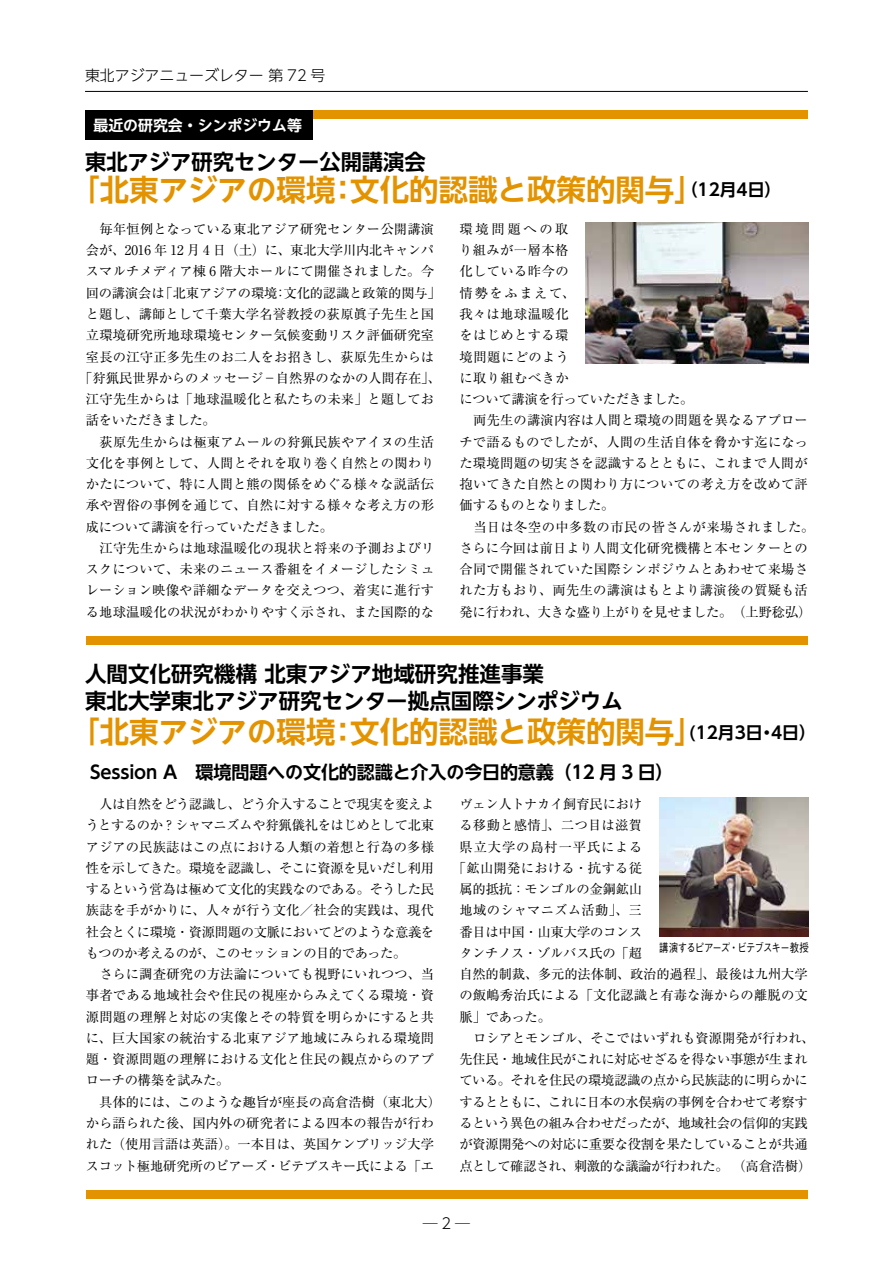
<style>
.page{position:relative;width:893px;height:1263px;background:#fff}
.page>*{position:absolute;margin:0;border:0;box-sizing:border-box;transform-origin:0 0}
.t1{font:700 29.7px "UD Shin Go NT Pro De";color:#e39300}
.t2{font:700 21.45px/26.5px "UD Shin Go NT Pro De";color:#000}
.t3{font:700 18px "UD Shin Go NT Pro De";letter-spacing:-.01em;color:#000}
.t4{font:300 14.85px "UD Shin Go NT Pro";color:#000}
.t5{font:700 14.85px "UD Shin Go NT Pro De";color:#fff}
.t6{font:13.35px/21.3px "Ryumin Pro";color:#000}
.t7{font:13.35px "Ryumin Pro";letter-spacing:-.03em;color:#000}
.t8{font:13.35px "Ryumin Pro";letter-spacing:-.025em;color:#000}
.t9{font:13.35px "Ryumin Pro";letter-spacing:-.02em;color:#000}
.t10{font:13.35px "Ryumin Pro";letter-spacing:.02em;color:#000}
.t11{font:13.35px "Ryumin Pro";letter-spacing:-.035em;color:#000}
.t12{font:13.35px "Ryumin Pro";letter-spacing:.025em;color:#000}
.t13{font:13.35px "Ryumin Pro";letter-spacing:.065em;color:#000}
.t14{font:500 11.7px "Gothic BBB Pro";letter-spacing:-.08em;color:#000;scale:.8 1}
</style>
<div class="page">
<hr style="left:85px;top:91px;width:723px;height:1px;background:#000">
<div style="left:86px;top:1191px;width:722px;height:8px;background:#e39300"></div>
<div style="left:86px;top:111px;width:722px;height:8px;background:#e39300"></div>
<div style="left:86px;top:636px;width:722px;height:8px;background:#e39300"></div>
<div style="left:85px;top:111px;width:228px;height:29px;background:#000"></div>
<img style="left:586px;top:222px;width:222px;height:141px">
<img style="left:659px;top:797px;width:149px;height:140px">
<p class="t4" style="left:85px;top:63px;width:242px">東北アジアニューズレター 第 72 号</p>
<p class="t5" style="left:94px;top:113px;width:210px">最近の研究会・シンポジウム等</p>
<h2 class="t2" style="left:85px;top:148px;width:342px">東北アジア研究センター公開講演会</h2>
<h1 class="t1" style="left:70px;top:165px;width:713px">「北東アジアの環境：文化的認識と政策的関与」<sup>（12月4日）</sup></h1>
<p class="t6" style="left:86px;top:217px;width:350px">　毎年恒例となっている東北アジア研究センター公開講演</p>
<p class="t6" style="left:86px;top:239px;width:350px">会が、2016 年 12 月 4 日（土）に、東北大学川内北キャンパ</p>
<p class="t6" style="left:86px;top:260px;width:350px">スマルチメディア棟 6 階大ホールにて開催されました。今</p>
<p class="t6" style="left:86px;top:281px;width:357px">回の講演会は「北東アジアの環境：文化的認識と政策的関与」</p>
<p class="t6" style="left:86px;top:302px;width:350px">と題し、講師として千葉大学名誉教授の荻原眞子先生と国</p>
<p class="t6" style="left:86px;top:324px;width:350px">立環境研究所地球環境センター気候変動リスク評価研究室</p>
<p class="t6" style="left:86px;top:345px;width:350px">室長の江守正多先生のお二人をお招きし、荻原先生からは</p>
<p class="t6" style="left:79px;top:366px;width:363px">「狩猟民世界からのメッセージ－自然界のなかの人間存在」、</p>
<p class="t6" style="left:86px;top:387px;width:350px">江守先生からは「地球温暖化と私たちの未来」と題してお</p>
<p class="t8" style="left:86px;top:410px;width:131px">話をいただきました。</p>
<p class="t6" style="left:86px;top:430px;width:350px">　荻原先生からは極東アムールの狩猟民族やアイヌの生活</p>
<p class="t6" style="left:86px;top:451px;width:350px">文化を事例として、人間とそれを取り巻く自然との関わり</p>
<p class="t6" style="left:86px;top:472px;width:350px">かたについて、特に人間と熊の関係をめぐる様々な説話伝</p>
<p class="t6" style="left:86px;top:494px;width:350px">承や習俗の事例を通じて、自然に対する様々な考え方の形</p>
<p class="t9" style="left:86px;top:516px;width:249px">成について講演を行っていただきました。</p>
<p class="t6" style="left:86px;top:536px;width:350px">　江守先生からは地球温暖化の現状と将来の予測およびリ</p>
<p class="t6" style="left:86px;top:558px;width:350px">スクについて、未来のニュース番組をイメージしたシミュ</p>
<p class="t6" style="left:86px;top:579px;width:350px">レーション映像や詳細なデータを交えつつ、着実に進行す</p>
<p class="t6" style="left:86px;top:600px;width:350px">る地球温暖化の状況がわかりやすく示され、また国際的な</p>
<p class="t6" style="left:459px;top:217px;width:357px">環境問題への取<br>り組みが一層本格<br>化している昨今の<br>情勢をふまえて、<br>我々は地球温暖化<br>をはじめとする環<br>境問題にどのよう<br>に取り組むべきか<br>について講演を行っていただきました。<br>　両先生の講演内容は人間と環境の問題を異なるアプローチで語るものでしたが、人間の生活自体を脅かす迄になった環境問題の切実さを認識するとともに、これまで人間が抱いてきた自然との関わり方についての考え方を改めて評価するものとなりました。<br>　当日は冬空の中多数の市民の皆さんが来場されました。さらに今回は前日より人間文化研究機構と本センターとの合同で開催されていた国際シンポジウムとあわせて来場された方もおり、両先生の講演はもとより講演後の質疑も活発に行われ、大きな盛り上がりを見せました。 （上野稔弘）</p>
<h2 class="t2" style="left:85px;top:660px;width:539px">人間文化研究機構 北東アジア地域研究推進事業<br>東北大学東北アジア研究センター拠点国際シンポジウム</h2>
<h1 class="t1" style="left:70px;top:708px;width:747px">「北東アジアの環境：文化的認識と政策的関与」<sup>(12月3日・4日）</sup></h1>
<h3 class="t3" style="left:90px;top:758px;width:585px">Session A　環境問題への文化的認識と介入の今日的意義（12 月 3 日）</h3>
<p class="t6" style="left:86px;top:792px;width:357px">　人は自然をどう認識し、どう介入することで現実を変えようとするのか？シャマニズムや狩猟儀礼をはじめとして北東アジアの民族誌はこの点における人類の着想と行為の多様性を示してきた。環境を認識し、そこに資源を見いだし利用するという営為は極めて文化的実践なのである。そうした民族誌を手がかりに、人々が行う文化／社会的実践は、現代社会とくに環境・資源問題の文脈においてどのような意義をもつのか考えるのが、このセッションの目的であった。<br>　さらに調査研究の方法論についても視野にいれつつ、当事者である地域社会や住民の視座からみえてくる環境・資源問題の理解と対応の実像とその特質を明らかにすると共に、巨大国家の統治する北東アジア地域にみられる環境問題・資源問題の理解における文化と住民の観点からのアプローチの構築を試みた。<br>　具体的には、このような趣旨が座長の高倉浩樹（東北大）から語られた後、国内外の研究者による四本の報告が行われた（使用言語は英語）。一本目は、英国ケンブリッジ大学スコット極地研究所のピアーズ・ビテブスキー氏による「エ</p>
<p class="t9" style="left:459px;top:793px;width:184px">ヴェン人トナカイ飼育民におけ</p>
<p class="t12" style="left:459px;top:815px;width:184px">る移動と感情」、二つ目は滋賀</p>
<p class="t13" style="left:460px;top:836px;width:184px">県立大学の島村一平氏による</p>
<p class="t10" style="left:453px;top:857px;width:191px">「鉱山開発における・抗する従</p>
<p class="t6" style="left:460px;top:877px;width:184px">属的抵抗：モンゴルの金銅鉱山</p>
<p class="t10" style="left:459px;top:900px;width:184px">地域のシャマニズム活動」、三</p>
<p class="t9" style="left:460px;top:921px;width:184px">番目は中国・山東大学のコンス</p>
<p class="t6" style="left:459px;top:941px;width:184px">タンチノス・ゾルバス氏の「超</p>
<p class="t6" style="left:459px;top:962px;width:350px">自然的制裁、多元的法体制、政治的過程」、最後は九州大学</p>
<p class="t6" style="left:459px;top:984px;width:350px">の飯嶋秀治氏による「文化認識と有毒な海からの離脱の文</p>
<p class="t6" style="left:460px;top:1005px;width:93px">脈」であった。</p>
<p class="t6" style="left:460px;top:1026px;width:356px">　ロシアとモンゴル、そこではいずれも資源開発が行われ、</p>
<p class="t7" style="left:460px;top:1049px;width:350px">先住民・地域住民がこれに対応せざるを得ない事態が生まれ</p>
<p class="t7" style="left:459px;top:1070px;width:350px">ている。それを住民の環境認識の点から民族誌的に明らかに</p>
<p class="t8" style="left:459px;top:1091px;width:350px">するとともに、これに日本の水俣病の事例を合わせて考察す</p>
<p class="t8" style="left:459px;top:1112px;width:350px">るという異色の組み合わせだったが、地域社会の信仰的実践</p>
<p class="t7" style="left:459px;top:1134px;width:350px">が資源開発への対応に重要な役割を果たしていることが共通</p>
<p class="t11" style="left:459px;top:1155px;width:353px">点として確認され、刺激的な議論が行われた。 （高倉浩樹）</p>
<p class="t14" style="left:659px;top:938px;width:189px">講演するピアーズ・ビテブスキー教授</p>
<p class="t4" style="left:423px;top:1212px;width:49px">─2─</p>
</div>
